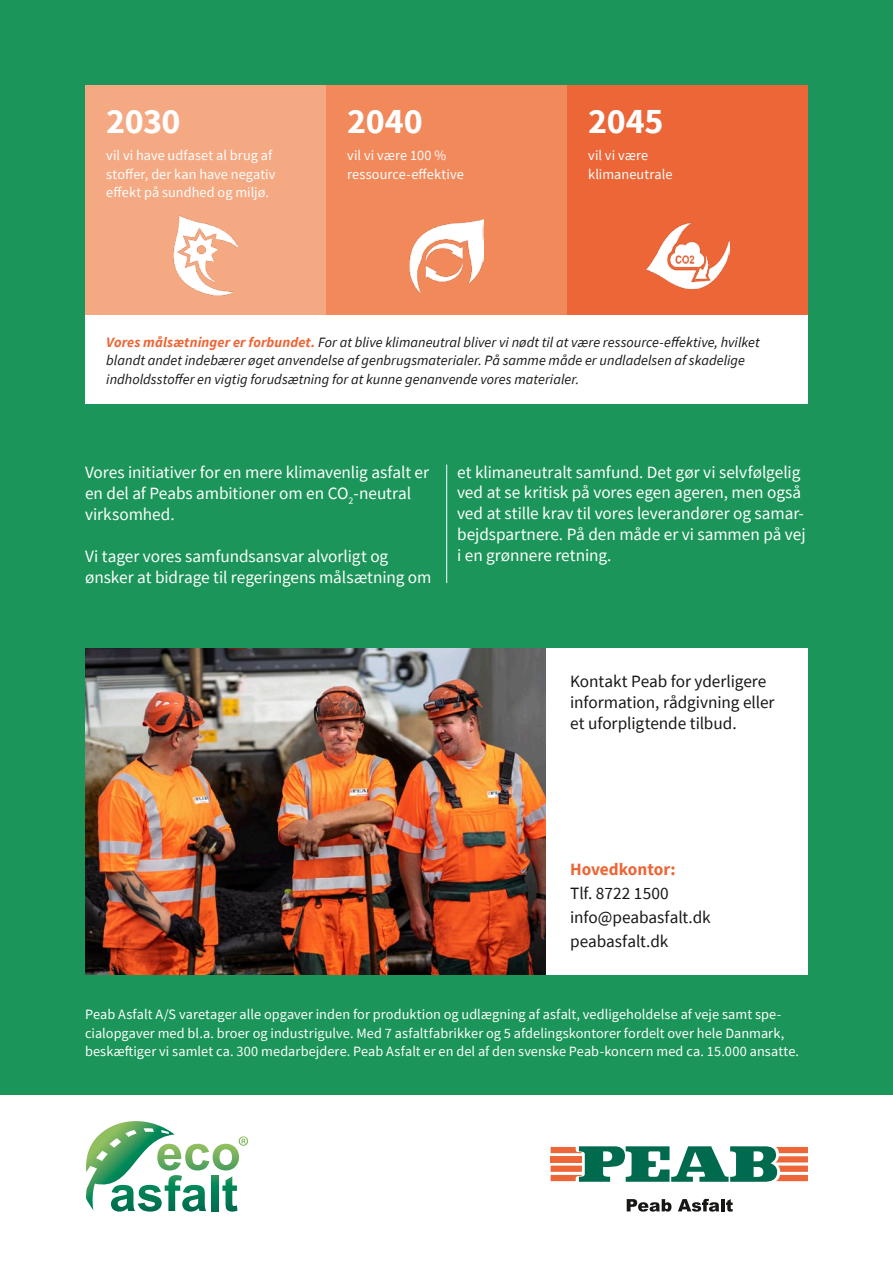
<style>
.page{position:relative;width:893px;height:1263px;background:#fff}
.page>*{position:absolute;margin:0;border:0;box-sizing:border-box;transform-origin:0 0}
.t1{font:700 36px "Source Sans Pro";letter-spacing:-.015em;color:#fff}
.t2{font:17.25px/21px "Source Sans Pro";letter-spacing:-.005em;color:#fff}
.t3{font:17.25px/21px "Source Sans Pro";letter-spacing:-.005em;color:#171715}
.t4{font:700 17.25px "Source Sans Pro";color:#ec6637}
.t5{font:14.25px/18.5px "Source Sans Pro";letter-spacing:.005em;color:#fff}
.t6{font:italic 14.25px/18.5px "Source Sans Pro";letter-spacing:.005em;color:#171715}
.s1{font-weight:700;color:#ec6637}
</style>
<div class="page">
<div style="left:0;top:0;width:893px;height:1095px;background:#1b9559"></div>
<div style="left:85px;top:216px;width:723px;height:188px;background:#fff"></div>
<svg style="left:551px;top:1146px;width:257px;height:36px"></svg>
<svg style="left:627px;top:1199px;width:44px;height:12px"></svg>
<svg style="left:678px;top:1199px;width:55px;height:12px"></svg>
<hr style="left:446px;top:465px;width:1px;height:118px;background:#fff">
<div style="left:546px;top:648px;width:262px;height:327px;background:#fff"></div>
<img style="left:85px;top:648px;width:461px;height:327px">
<div style="left:85px;top:85px;width:241px;height:229px;background:#f5a983"></div>
<div style="left:326px;top:85px;width:241px;height:229px;background:#f1895b"></div>
<div style="left:567px;top:85px;width:241px;height:229px;background:#ec6637"></div>
<img style="left:174px;top:216px;width:63px;height:79px">
<img style="left:410px;top:219px;width:73px;height:74px">
<img style="left:646px;top:223px;width:84px;height:65px">
<svg style="left:85px;top:1121px;width:163px;height:90px"></svg>
<h1 class="t1" style="left:106px;top:97px;width:76px">2030</h1>
<p class="t5" style="left:106px;top:146px;width:171px">vil vi have udfaset al brug af stoffer, der kan have negativ effekt på sundhed og miljø.</p>
<h1 class="t1" style="left:347px;top:97px;width:77px">2040</h1>
<p class="t5" style="left:347px;top:146px;width:118px">vil vi være 100 % - ressource-effektive</p>
<h1 class="t1" style="left:588px;top:97px;width:77px">2045</h1>
<p class="t5" style="left:588px;top:146px;width:86px">vil vi være klimaneutrale</p>
<p class="t6" style="left:106px;top:332px;width:655px"><span class="s1">Vores målsætninger er forbundet.</span> For at blive klimaneutral bliver vi nødt til at være ressource-effektive, hvilket blandt andet indebærer øget anvendelse af genbrugsmaterialer. På samme måde er undladelsen af skadelige indholdsstoffer en vigtig forudsætning for at kunne genanvende vores materialer.</p>
<p class="t2" style="left:85px;top:461px;width:346px">Vores initiativer for en mere klimavenlig asfalt er en del af Peabs ambitioner om en CO<sub>2</sub>-neutral virksomhed.</p>
<p class="t2" style="left:85px;top:545px;width:348px">Vi tager vores samfundsansvar alvorligt og ønsker at bidrage til regeringens målsætning om</p>
<p class="t2" style="left:457px;top:461px;width:350px">et klimaneutralt samfund. Det gør vi selvfølgelig ved at se kritisk på vores egen ageren, men også ved at stille krav til vores leverandører og samar&shy;bejdspartnere. På den måde er vi sammen på vej i en grønnere retning.</p>
<p class="t3" style="left:570px;top:670px;width:206px">Kontakt Peab for yderligere information, rådgivning eller et uforpligtende tilbud.</p>
<p class="t4" style="left:570px;top:858px;width:107px">Hovedkontor:</p>
<p class="t3" style="left:570px;top:881px;width:142px;line-height:24px">Tlf. 8722 1500 info@peabasfalt.dk peabasfalt.dk</p>
<p class="t5" style="left:85px;top:1005px;width:715px">Peab Asfalt A/S varetager alle opgaver inden for produktion og udlægning af asfalt, vedligeholdelse af veje samt spe&shy;cialopgaver med bl.a. broer og industrigulve. Med 7 asfaltfabrikker og 5 afdelingskontorer fordelt over hele Danmark, beskæftiger vi samlet ca. 300 medarbejdere. Peab Asfalt er en del af den svenske Peab-koncern med ca. 15.000 ansatte.</p>
</div>
